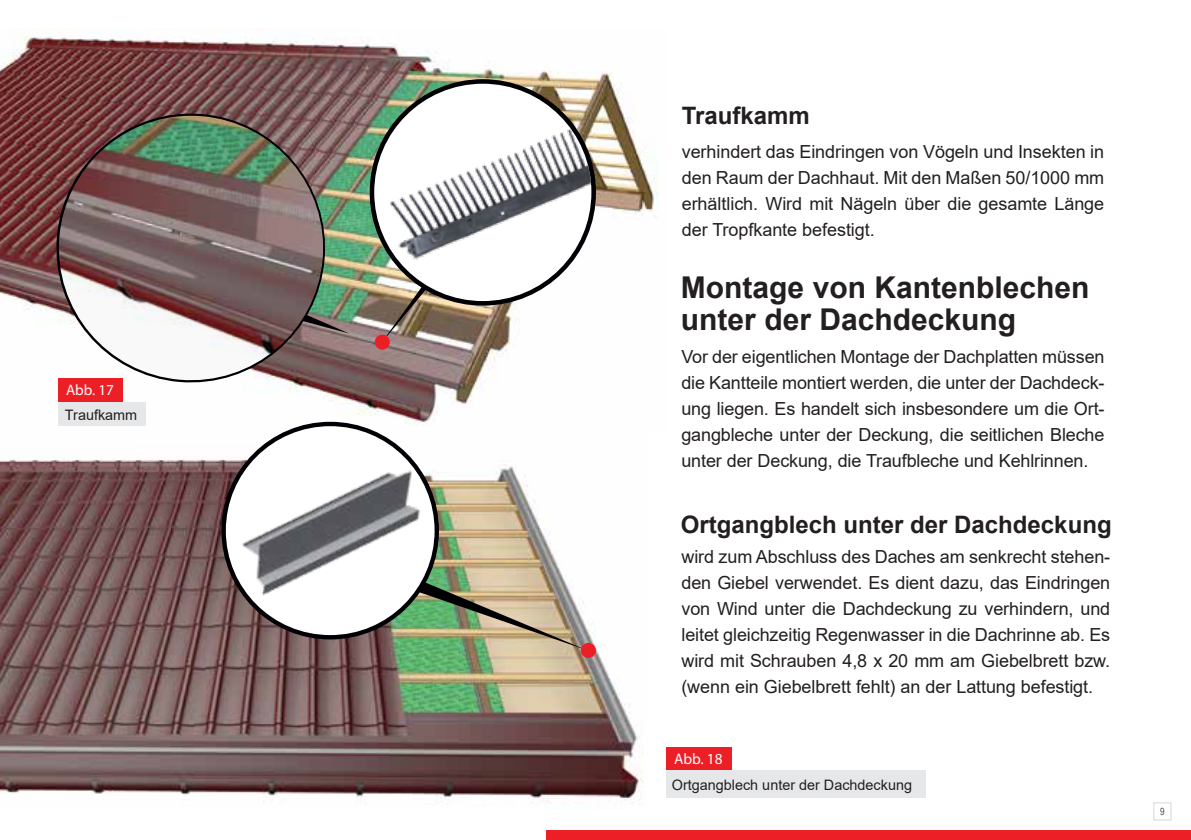
<style>
.page{position:relative;width:1191px;height:840px;background:#fff}
.page>*{position:absolute;margin:0;border:0;box-sizing:border-box;transform-origin:0 0}
.t1{font:700 30px/32px "Arial";color:#231f20}
.t2{font:700 24px "Arial";color:#231f20}
.t3{font:18px/26px "Arial";letter-spacing:-.005em;color:#231f20;text-align:justify}
.t4{font:15.4px "Myriad Pro";color:#fff}
.t5{font:15.2px "Myriad Pro";color:#fff}
.t6{font:14.4px "Arial";color:#231f20}
.t7{font:10px "Arial Narrow";color:#4f5050}
</style>
<div class="page">
<div style="left:547px;top:829px;width:644px;height:10px;background:#ec1f26"></div>
<img style="left:0;top:36px;width:658px;height:388px">
<svg style="left:331px;top:285px;width:18px;height:48px"></svg>
<img style="left:381px;top:269px;width:181px;height:74px">
<svg style="left:51px;top:108px;width:280px;height:280px"></svg>
<img style="left:53px;top:116px;width:276px;height:269px">
<svg style="left:370px;top:79px;width:226px;height:226px;fill:#000004"></svg>
<div style="left:374px;top:84px;width:217px;height:217px;background:#fff;border-radius:50%"></div>
<img style="left:374px;top:93px;width:217px;height:176px">
<div style="left:59px;top:378px;width:64px;height:24px;background:#ec1f26"></div>
<div style="left:58px;top:401px;width:88px;height:27px;background:#e6e7e8"></div>
<img style="left:0;top:426px;width:643px;height:379px">
<img style="left:328px;top:547px;width:259px;height:103px">
<div style="left:581px;top:642px;width:15px;height:15px;background:#ec1f26;border-radius:50%"></div>
<svg style="left:221px;top:421px;width:218px;height:218px"></svg>
<div style="left:226px;top:426px;width:208px;height:208px;background:#fff;border-radius:50%"></div>
<img style="left:231px;top:425px;width:202px;height:194px">
<div style="left:666px;top:747px;width:65px;height:23px;background:#ec1f26"></div>
<div style="left:666px;top:770px;width:259px;height:27px;background:#e6e7e8"></div>
<div style="left:1153px;top:802px;width:18px;height:17px;background:#fff;border:1px solid #d6d6d6"></div>
<div style="left:375px;top:334px;width:15px;height:15px;background:#ec1f26;border-radius:50%"></div>
<p class="t5" style="left:66px;top:380px;width:49px">Abb. 17</p>
<p class="t6" style="left:65px;top:405px;width:74px">Traufkamm</p>
<h2 class="t2" style="left:681px;top:99px;width:130px">Traufkamm</h2>
<p class="t3" style="left:681px;top:139px;width:424px">verhindert das Eindringen von Vögeln und Insekten in den Raum der Dachhaut. Mit den Maßen 50/1000 mm erhältlich. Wird mit Nägeln über die gesamte Länge der Tropfkante befestigt.</p>
<h1 class="t1" style="left:681px;top:271px;width:410px">Montage von Kantenblechen unter der Dachdeckung</h1>
<p class="t3" style="left:681px;top:343px;width:424px">Vor der eigentlichen Montage der Dachplatten müssen die Kantteile montiert werden, die unter der Dachdeck&shy;ung liegen. Es handelt sich insbesondere um die Ort&shy;gangbleche unter der Deckung, die seitlichen Bleche unter der Deckung, die Traufbleche und Kehlrinnen.</p>
<h2 class="t2" style="left:681px;top:507px;width:432px">Ortgangblech unter der Dachdeckung</h2>
<p class="t3" style="left:681px;top:543px;width:430px">wird zum Abschluss des Daches am senkrecht stehen&shy;den Giebel verwendet. Es dient dazu, das Eindringen von Wind unter die Dachdeckung zu verhindern, und leitet gleichzeitig Regenwasser in die Dachrinne ab. Es wird mit Schrauben 4,8 x 20 mm am Giebelbrett bzw. (wenn ein Giebelbrett fehlt) an der Lattung befestigt.</p>
<p class="t4" style="left:674px;top:748px;width:50px">Abb. 18</p>
<p class="t6" style="left:672px;top:774px;width:242px">Ortgangblech unter der Dachdeckung</p>
<p class="t7" style="left:1160px;top:803px;width:6px">9</p>
</div>
